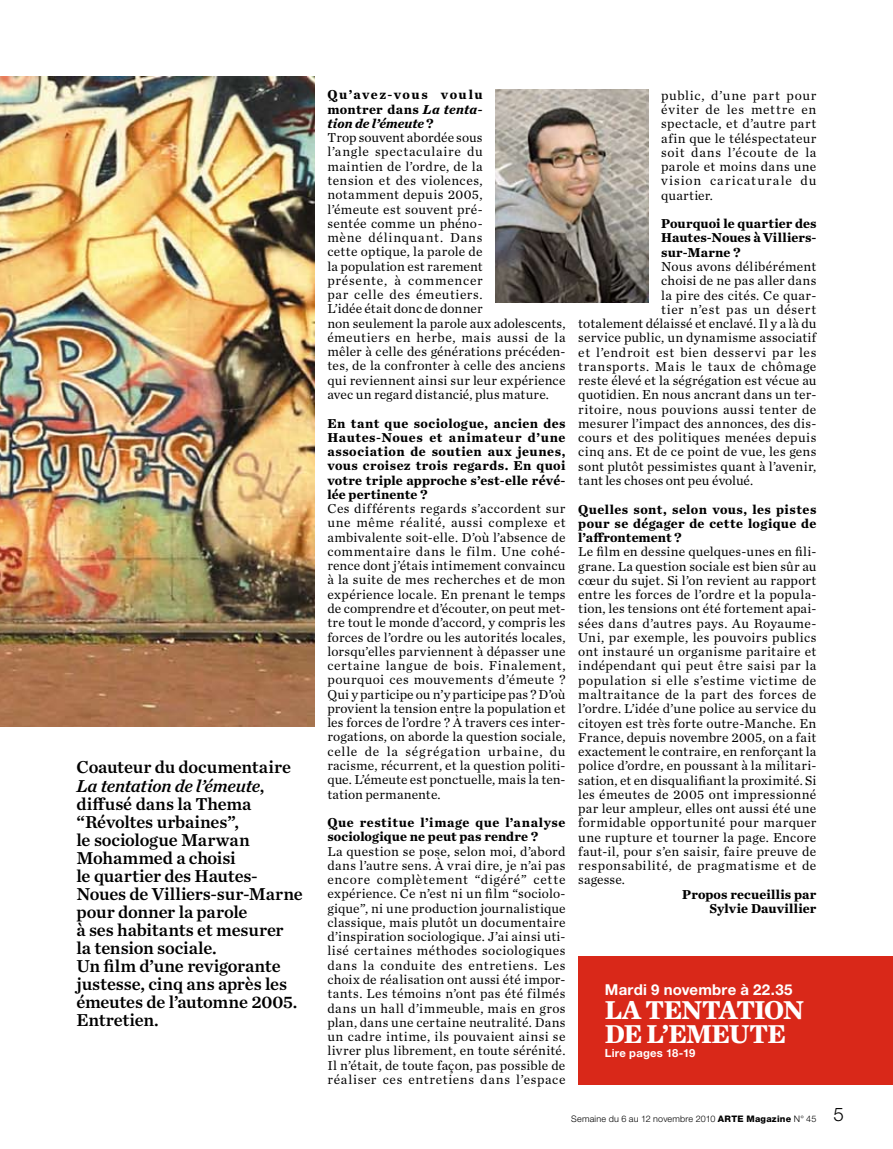
<style>
.page{position:relative;width:893px;height:1149px;background:#fff}
.page>*{position:absolute;margin:0;border:0;box-sizing:border-box;transform-origin:0 0}
.t1{font:700 27px/24px "Chronicle Text G1";letter-spacing:-.04em;color:#fff}
.t2{font:18px/18px "Chronicle Text G1 Semi";letter-spacing:-.01em;color:#000}
.t3{font:700 15px "Helvetica Neue";letter-spacing:.015em;color:#fff}
.t4{font:13.5px/14.2px "Chronicle Text G1";letter-spacing:.02em;color:#000;text-align:justify}
.t5{font:700 13.5px/14.2px "Chronicle Text G1";letter-spacing:.015em;color:#000;text-align:justify}
.t6{font:13.5px "Chronicle Text G1";color:#000}
.t7{font:13.5px "Chronicle Text G1";letter-spacing:.04em;color:#000}
.t8{font:13.5px "Chronicle Text G1";letter-spacing:.045em;color:#000}
.t9{font:13.5px "Chronicle Text G1";letter-spacing:.05em;color:#000}
.t10{font:700 11.25px "Helvetica Neue";letter-spacing:.02em;color:#fff}
.t11{font:300 9px "Helvetica Neue";letter-spacing:.02em;color:#000}
.s1{font-style:italic}
.s2{font-weight:700}
.s3{font-weight:700;font-style:italic}
.s4{font-weight:800}
.s5{font-size:18.75px}
</style>
<div class="page">
<div style="left:578px;top:956px;width:315px;height:128px;background:#d92819"></div>
<img style="left:0;top:77px;width:315px;height:649px">
<img style="left:495px;top:89px;width:153px;height:214px">
<p class="t2" style="left:77px;top:757px;width:228px">Coauteur du documentaire<br><span class="s1">La tentation de l’émeute</span>, diffusé dans la Thema “Révoltes urbaines”,<br>le sociologue Marwan<br>Mohammed a choisi<br>le quartier des Hautes-<br>Noues de Villiers-sur-Marne pour donner la parole<br>à ses habitants et mesurer<br>la tension sociale.<br>Un film d’une revigorante justesse, cinq ans après les émeutes de l’automne 2005.<br>Entretien.</p>
<p class="t4" style="left:327px;top:87px;width:240px;text-align:left"><span class="s2">Qu’avez-vous voulu<br>montrer dans</span> <span class="s3">La tenta-<br>tion de l’émeute</span> <span class="s2">?<br></span>Trop souvent abordée sous<br>l’angle spectaculaire du<br>maintien de l’ordre, de la<br>tension et des violences,<br>notamment depuis 2005,<br>l’émeute est souvent pré-<br>sentée comme un phéno-<br>mène délinquant. Dans<br>cette optique, la parole de<br>la population est rarement<br>présente, à commencer<br>par celle des émeutiers.<br>L’idée était donc de donner<br>non seulement la parole aux adolescents, émeutiers en herbe, mais aussi de la mêler à celle des générations précéden&shy;tes, de la confronter à celle des anciens qui reviennent ainsi sur leur expérience avec un regard distancié, plus mature.</p>
<p class="t5" style="left:327px;top:415px;width:240px">En tant que sociologue, ancien des Hautes-Noues et animateur d’une association de soutien aux jeunes, vous croisez trois regards. En quoi votre triple approche s’est-elle révé&shy;lée pertinente ?</p>
<p class="t4" style="left:327px;top:500px;width:240px">Ces différents regards s’accordent sur une même réalité, aussi complexe et ambivalente soit-elle. D’où l’absence de commentaire dans le film. Une cohé&shy;rence dont j’étais intimement convaincu à la suite de mes recherches et de mon expérience locale. En prenant le temps de comprendre et d’écouter, on peut met&shy;tre tout le monde d’accord, y compris les forces de l’ordre ou les autorités locales, lorsqu’elles parviennent à dépasser une certaine langue de bois. Finalement, pourquoi ces mouvements d’émeute ?<br>Qui y participe ou n’y participe pas ? D’où provient la tension entre la population et les forces de l’ordre ? À travers ces inter&shy;rogations, on aborde la question sociale, celle de la ségrégation urbaine, du racisme, récurrent, et la question politi&shy;que. L’émeute est ponctuelle, mais la ten&shy;tation permanente.</p>
<p class="t5" style="left:327px;top:814px;width:240px">Que restitue l’image que l’analyse sociologique ne peut pas rendre ?</p>
<p class="t4" style="left:327px;top:842px;width:240px">La question se pose, selon moi, d’abord dans l’autre sens. À vrai dire, je n’ai pas encore complètement “digéré” cette expérience. Ce n’est ni un film “sociolo&shy;gique”, ni une production journalistique classique, mais plutôt un documentaire d’inspiration sociologique. J’ai ainsi uti&shy;lisé certaines méthodes sociologiques dans la conduite des entretiens. Les choix de réalisation ont aussi été impor&shy;tants. Les témoins n’ont pas été filmés dans un hall d’immeuble, mais en gros plan, dans une certaine neutralité. Dans un cadre intime, ils pouvaient ainsi se livrer plus librement, en toute sérénité.<br>Il n’était, de toute façon, pas possible de réaliser ces entretiens dans l’espace</p>
<p class="t4" style="left:661px;top:87px;width:157px">public, d’une part pour éviter de les mettre en spectacle, et d’autre part afin que le téléspectateur soit dans l’écoute de la parole et moins dans une vision caricaturale du quartier.</p>
<p class="t5" style="left:661px;top:216px;width:157px">Pourquoi le quartier des Hautes-Noues à Villiers&shy;sur-Marne ?</p>
<p class="t4" style="left:661px;top:258px;width:157px">Nous avons délibérément</p>
<p class="t4" style="left:661px;top:273px;width:157px">choisi de ne pas aller dans</p>
<p class="t4" style="left:661px;top:287px;width:157px">la pire des cités. Ce quar-</p>
<p class="t9" style="left:661px;top:299px;width:157px">tier n’est pas un désert</p>
<p class="t6" style="left:578px;top:313px;width:240px">totalement délaissé et enclavé. Il y a là du</p>
<p class="t4" style="left:578px;top:330px;width:240px">service public, un dynamisme associatif</p>
<p class="t7" style="left:578px;top:342px;width:240px">et l’endroit est bien desservi par les</p>
<p class="t8" style="left:578px;top:356px;width:240px">transports. Mais le taux de chômage</p>
<p class="t4" style="left:578px;top:372px;width:240px">reste élevé et la ségrégation est vécue au</p>
<p class="t4" style="left:578px;top:387px;width:240px">quotidien. En nous ancrant dans un ter-</p>
<p class="t4" style="left:578px;top:401px;width:240px">ritoire, nous pouvions aussi tenter de</p>
<p class="t4" style="left:578px;top:415px;width:240px">mesurer l’impact des annonces, des dis-</p>
<p class="t4" style="left:578px;top:429px;width:240px">cours et des politiques menées depuis</p>
<p class="t4" style="left:578px;top:444px;width:240px">cinq ans. Et de ce point de vue, les gens</p>
<p class="t4" style="left:578px;top:458px;width:240px">sont plutôt pessimistes quant à l’avenir,</p>
<p class="t6" style="left:578px;top:470px;width:177px">tant les choses ont peu évolué.</p>
<p class="t5" style="left:578px;top:501px;width:240px">Quelles sont, selon vous, les pistes pour se dégager de cette logique de l’affrontement ?</p>
<p class="t4" style="left:578px;top:543px;width:240px">Le film en dessine quelques-unes en fili&shy;grane. La question sociale est bien sûr au cœur du sujet. Si l’on revient au rapport entre les forces de l’ordre et la popula&shy;tion, les tensions ont été fortement apai&shy;sées dans d’autres pays. Au Royaume-Uni, par exemple, les pouvoirs publics ont instauré un organisme paritaire et indépendant qui peut être saisi par la population si elle s’estime victime de maltraitance de la part des forces de l’ordre. L’idée d’une police au service du citoyen est très forte outre-Manche. En France, depuis novembre 2005, on a fait exactement le contraire, en renforçant la police d’ordre, en poussant à la militari&shy;sation, et en disqualifiant la proximité. Si les émeutes de 2005 ont impressionné par leur ampleur, elles ont aussi été une formidable opportunité pour marquer une rupture et tourner la page. Encore faut-il, pour s’en saisir, faire preuve de responsabilité, de pragmatisme et de sagesse.</p>
<p class="t5" style="left:682px;top:886px;width:136px;text-align:right">Propos recueillis par<br>Sylvie Dauvillier</p>
<p class="t3" style="left:605px;top:979px;width:189px">Mardi 9 novembre à 22.35</p>
<h1 class="t1" style="left:605px;top:995px;width:200px">LA TENTATION<br>DE L’EMEUTE</h1>
<p class="t10" style="left:605px;top:1045px;width:92px">Lire pages 18-19</p>
<p class="t11" style="left:571px;top:1112px;width:274px">semaine du 6 au 12 novembre 2010 <span class="s4">ARTE Magazine</span> N° 45 <span class="s5">5</span></p>
</div>
